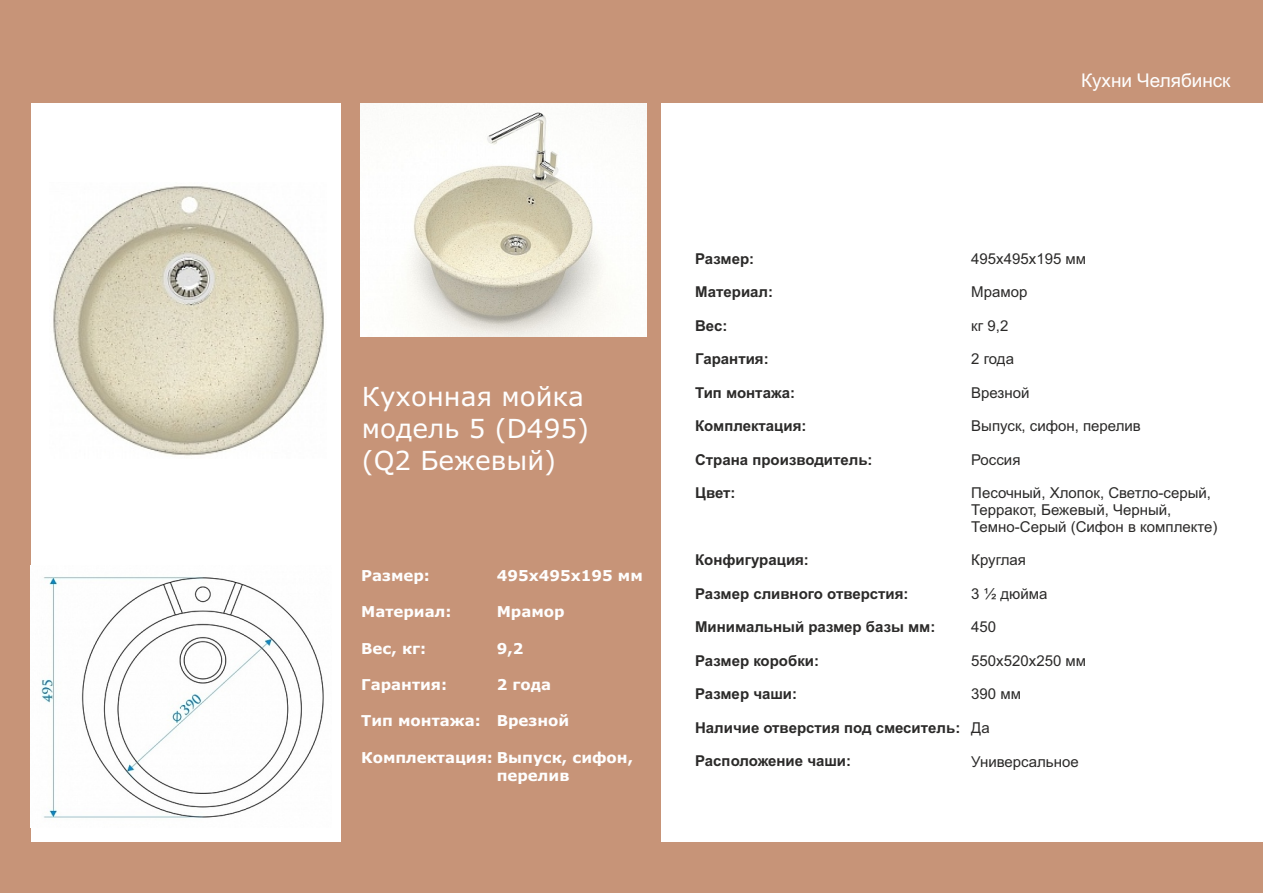
<style>
.page{position:relative;width:1263px;height:893px;background:#fff}
.page>*{position:absolute;margin:0;border:0;box-sizing:border-box;transform-origin:0 0}
.t1{font:26.25px/32px "Verdana";color:#fefefe}
.t2{font:18.9px "Arial";color:#fefefe}
.t3{font:700 15px "Arial";color:#2b2a29}
.t4{font:15px/16.8px "Arial";color:#2b2a29}
.t5{font:700 15px "Verdana";color:#fefefe}
</style>
<div class="page">
<div style="left:341px;top:0;width:320px;height:879px;background:#c79478"></div>
<div style="left:0;top:842px;width:1263px;height:51px;background:#c79478"></div>
<div style="left:0;top:0;width:31px;height:893px;background:#c79478"></div>
<img style="left:53px;top:186px;width:271px;height:270px">
<img style="left:41px;top:576px;width:283px;height:242px">
<img style="left:361px;top:103px;width:285px;height:233px">
<div style="left:0;top:0;width:1263px;height:103px;background:#c79478"></div>
<p class="t2" style="left:1081px;top:73px;width:151px">Кухни Челябинск</p>
<h1 class="t1" style="left:362px;top:383px;width:229px">Кухонная мойка модель 5 (D495) (Q2 Бежевый)</h1>
<p class="t5" style="left:361px;top:569px;width:70px">Размер:</p>
<p class="t5" style="left:361px;top:606px;width:92px">Материал:</p>
<p class="t5" style="left:361px;top:642px;width:66px">Вес, кг:</p>
<p class="t5" style="left:361px;top:678px;width:87px">Гарантия:</p>
<p class="t5" style="left:361px;top:715px;width:121px">Тип монтажа:</p>
<p class="t5" style="left:497px;top:569px;width:148px">495x495x195 мм</p>
<p class="t5" style="left:497px;top:606px;width:69px">Мрамор</p>
<p class="t5" style="left:497px;top:642px;width:28px">9,2</p>
<p class="t5" style="left:497px;top:678px;width:56px">2 года</p>
<p class="t5" style="left:497px;top:715px;width:74px">Врезной</p>
<p class="t5" style="left:361px;top:751px;width:273px">Комплектация: Выпуск, сифон,</p>
<p class="t5" style="left:497px;top:770px;width:74px">перелив</p>
<p class="t3" style="left:695px;top:253px;width:61px">Размер:</p>
<p class="t4" style="left:971px;top:251px;width:116px">495х495х195 мм</p>
<p class="t3" style="left:695px;top:286px;width:79px">Материал:</p>
<p class="t4" style="left:971px;top:285px;width:58px">Мрамор</p>
<p class="t3" style="left:695px;top:320px;width:34px">Вес:</p>
<p class="t3" style="left:695px;top:353px;width:75px">Гарантия:</p>
<p class="t3" style="left:695px;top:387px;width:101px">Тип монтажа:</p>
<p class="t3" style="left:695px;top:420px;width:113px">Комплектация:</p>
<p class="t3" style="left:695px;top:454px;width:179px">Страна производитель:</p>
<p class="t4" style="left:971px;top:318px;width:39px">кг 9,2</p>
<p class="t4" style="left:971px;top:352px;width:44px">2 года</p>
<p class="t4" style="left:971px;top:386px;width:60px">Врезной</p>
<p class="t4" style="left:971px;top:419px;width:171px">Выпуск, сифон, перелив</p>
<p class="t4" style="left:971px;top:453px;width:51px">Россия</p>
<p class="t3" style="left:695px;top:487px;width:42px">Цвет:</p>
<p class="t3" style="left:695px;top:554px;width:115px">Конфигурация:</p>
<p class="t3" style="left:695px;top:588px;width:215px">Размер сливного отверстия:</p>
<p class="t4" style="left:971px;top:486px;width:248px">Песочный, Хлопок, Светло-серый,<br>Терракот, Бежевый, Черный,<br>Темно-Серый (Сифон в комплекте)</p>
<p class="t4" style="left:971px;top:553px;width:56px">Круглая</p>
<p class="t4" style="left:971px;top:587px;width:78px">3 ½ дюйма</p>
<p class="t3" style="left:695px;top:621px;width:242px">Минимальный размер базы мм:</p>
<p class="t4" style="left:971px;top:620px;width:27px">450</p>
<p class="t3" style="left:695px;top:655px;width:125px">Размер коробки:</p>
<p class="t4" style="left:971px;top:654px;width:116px">550x520x250 мм</p>
<p class="t3" style="left:695px;top:688px;width:103px">Размер чаши:</p>
<p class="t3" style="left:695px;top:722px;width:267px">Наличие отверстия под смеситель:</p>
<p class="t4" style="left:971px;top:687px;width:51px">390 мм</p>
<p class="t4" style="left:971px;top:721px;width:20px">Да</p>
<p class="t3" style="left:695px;top:755px;width:157px">Расположение чаши:</p>
<p class="t4" style="left:971px;top:754px;width:109px">Универсальное</p>
</div>
